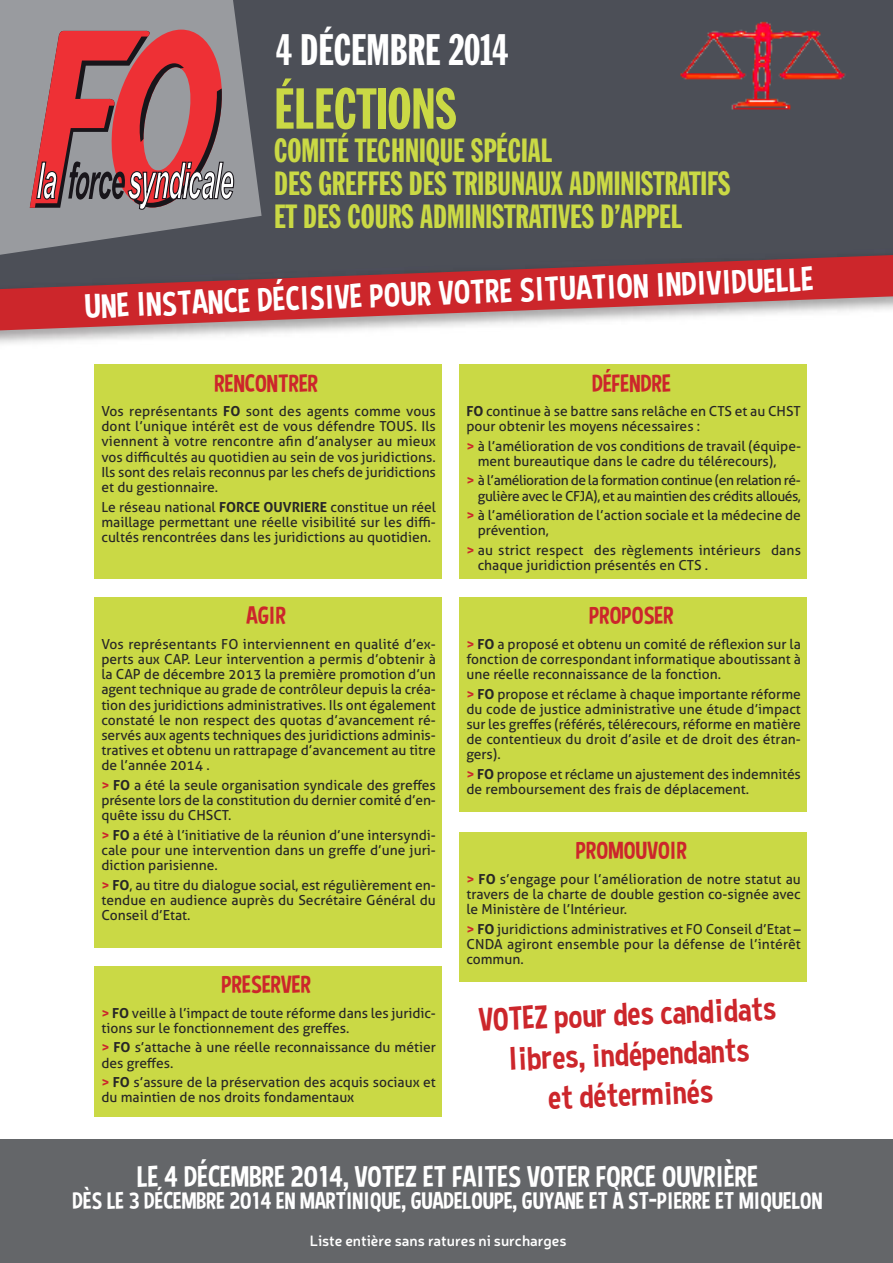
<style>
.page{position:relative;width:893px;height:1263px;background:#fff}
.page>*{position:absolute;margin:0;border:0;box-sizing:border-box;transform-origin:0 0}
.t1{font:56.7px "Franklin Gothic Extra Cond";color:#cad945}
.t2{font:43.35px "Franklin Gothic Extra Cond";color:#fff}
.t3{font:34.2px "Curse Casual";color:#fff}
.t4{font:33px/33px "Franklin Gothic Extra Cond";color:#cad945}
.t5{font:33px/40.2px "Curse Casual";color:#cc262b;text-align:center}
.t6{font:30px "Curse Casual";color:#fff}
.t7{font:24.9px "Curse Casual";color:#cc262b}
.t8{font:24px "Curse Casual";color:#fff}
.t9{font:600 14.85px "Neris";color:#fff}
.t10{font:13.8px/15.1px "Aller";color:#272627;text-align:justify}
.t11{font:13.8px/15.1px "Aller";letter-spacing:-.03em;color:#272627;text-align:right}
.s1{font-weight:700}
.s2{font-weight:700;color:#cc262b}
</style>
<div class="page">
<div style="left:0;top:1140px;width:893px;height:123px;background:#646669"></div>
<div style="left:0;top:0;width:893px;height:291px;background:#4c4f57"></div>
<svg style="left:0;top:0;width:262px;height:247px;fill:#999b9f"></svg>
<img style="left:0;top:247px;width:51px;height:7px">
<svg style="left:0;top:254px;width:893px;height:78px;fill:#cc262b"></svg>
<svg style="left:30px;top:30px;width:205px;height:191px;background:#b06468"></svg>
<div style="left:94px;top:364px;width:347px;height:215px;background:#cad945"></div>
<div style="left:459px;top:364px;width:347px;height:215px;background:#cad945"></div>
<div style="left:94px;top:597px;width:347px;height:350px;background:#cad945"></div>
<div style="left:459px;top:597px;width:347px;height:215px;background:#cad945"></div>
<div style="left:459px;top:832px;width:347px;height:149px;background:#cad945"></div>
<div style="left:94px;top:966px;width:347px;height:150px;background:#cad945"></div>
<img style="left:680px;top:21px;width:165px;height:89px">
<h2 class="t2" style="left:276px;top:34px;width:233px">4 DÉCEMBRE 2014</h2>
<h1 class="t1" style="left:274px;top:88px;width:184px">ÉLECTIONS</h1>
<h3 class="t4" style="left:274px;top:136px;width:458px">COMITÉ TECHNIQUE SPÉCIAL<br>DES GREFFES DES TRIBUNAUX ADMINISTRATIFS<br>ET DES COURS ADMINISTRATIVES D’APPEL</h3>
<h3 class="t3" style="left:84px;top:285px;width:731px;rotate:-2deg">UNE INSTANCE DÉCISIVE POUR VOTRE SITUATION INDIVIDUELLE</h3>
<h3 class="t7" style="left:214px;top:368px;width:105px">RENCONTRER</h3>
<p class="t10" style="left:101px;top:403px;width:336px">Vos représentants <span class="s1">FO</span> sont des agents comme vous dont l’unique intérêt est de vous défendre TOUS. Ils viennent à votre rencontre afin d’analyser au mieux vos difficultés au quotidien au sein de vos juridictions.<br>Ils sont des relais reconnus par les chefs de juridictions et du gestionnaire.</p>
<p class="t10" style="left:101px;top:499px;width:336px">Le réseau national <span class="s1">FORCE OUVRIERE</span> constitue un réel maillage permettant une réelle visibilité sur les diffi&shy;cultés rencontrées dans les juridictions au quotidien.</p>
<h3 class="t7" style="left:247px;top:601px;width:41px">AGIR</h3>
<p class="t10" style="left:101px;top:636px;width:336px">Vos représentants FO interviennent en qualité d’ex&shy;perts aux CAP. Leur intervention a permis d’obtenir à la CAP de décembre 2013 la première promotion d’un agent technique au grade de contrôleur depuis la créa&shy;tion des juridictions administratives. Ils ont également constaté le non respect des quotas d’avancement ré&shy;servés aux agents techniques des juridictions adminis&shy;tratives et obtenu un rattrapage d’avancement au titre de l’année 2014 .</p>
<p class="t10" style="left:101px;top:777px;width:336px"><span class="s2">&gt;</span> <span class="s1">FO</span> a été la seule organisation syndicale des greffes présente lors de la constitution du dernier comité d’en&shy;quête issu du CHSCT.</p>
<p class="t10" style="left:101px;top:827px;width:336px"><span class="s2">&gt;</span> <span class="s1">FO</span> a été à l’initiative de la réunion d’une intersyndi&shy;cale pour une intervention dans un greffe d’une juri&shy;diction parisienne.</p>
<p class="t10" style="left:101px;top:877px;width:336px"><span class="s2">&gt;</span> <span class="s1">FO</span>, au titre du dialogue social, est régulièrement en&shy;tendue en audience auprès du Secrétaire Général du Conseil d’Etat.</p>
<h3 class="t7" style="left:222px;top:970px;width:91px">PRESERVER</h3>
<p class="t10" style="left:101px;top:1005px;width:336px"><span class="s2">&gt;</span> <span class="s1">FO</span> veille à l’impact de toute réforme dans les juridic&shy;tions sur le fonctionnement des greffes.</p>
<p class="t10" style="left:101px;top:1040px;width:336px"><span class="s2">&gt;</span> <span class="s1">FO</span> s’attache à une réelle reconnaissance du métier des greffes.</p>
<p class="t10" style="left:101px;top:1074px;width:336px"><span class="s2">&gt;</span> <span class="s1">FO</span> s’assure de la préservation des acquis sociaux et du maintien de nos droits fondamentaux</p>
<h3 class="t7" style="left:592px;top:368px;width:80px">DÉFENDRE</h3>
<p class="t10" style="left:466px;top:403px;width:336px"><span class="s1">FO</span> continue à se battre sans relâche en CTS et au CHST pour obtenir les moyens nécessaires :</p>
<p class="t10" style="left:478px;top:438px;width:325px;text-indent:-11px"><span class="s2">&gt;</span> à l’amélioration de vos conditions de travail (équipe&shy;ment bureautique dans le cadre du télérecours),</p>
<p class="t11" style="left:466px;top:473px;width:336px"><span class="s2">&gt;</span> à l’amélioration de la formation continue (en relation ré&shy;gulière avec le CFJA), et au maintien des crédits alloués,</p>
<p class="t10" style="left:478px;top:507px;width:325px;text-indent:-11px"><span class="s2">&gt;</span> à l’amélioration de l’action sociale et la médecine de prévention,</p>
<p class="t10" style="left:478px;top:542px;width:325px;text-indent:-11px"><span class="s2">&gt;</span> au strict respect des règlements intérieurs dans chaque juridiction présentés en CTS .</p>
<h3 class="t7" style="left:589px;top:601px;width:86px">PROPOSER</h3>
<p class="t10" style="left:466px;top:636px;width:336px"><span class="s2">&gt;</span> <span class="s1">FO</span> a proposé et obtenu un comité de réflexion sur la fonction de correspondant informatique aboutissant à une réelle reconnaissance de la fonction.</p>
<p class="t10" style="left:466px;top:686px;width:336px"><span class="s2">&gt;</span> <span class="s1">FO</span> propose et réclame à chaque importante réforme du code de justice administrative une étude d’impact sur les greffes (référés, télérecours, réforme en matière de contentieux du droit d’asile et de droit des étran&shy;gers).</p>
<p class="t10" style="left:466px;top:766px;width:336px"><span class="s2">&gt;</span> <span class="s1">FO</span> propose et réclame un ajustement des indemnités de remboursement des frais de déplacement.</p>
<h3 class="t7" style="left:576px;top:836px;width:113px">PROMOUVOIR</h3>
<p class="t10" style="left:466px;top:871px;width:336px"><span class="s2">&gt;</span> <span class="s1">FO</span> s’engage pour l’amélioration de notre statut au travers de la charte de double gestion co-signée avec le Ministère de l’Intérieur.</p>
<p class="t10" style="left:466px;top:921px;width:336px"><span class="s2">&gt;</span> <span class="s1">FO</span> juridictions administratives et FO Conseil d’Etat – CNDA agiront ensemble pour la défense de l’intérêt commun.</p>
<h3 class="t5" style="left:478px;top:999px;width:299px;rotate:-2deg">VOTEZ pour des candidats libres, indépendants<br>et déterminés</h3>
<h3 class="t6" style="left:137px;top:1159px;width:623px">LE 4 DÉCEMBRE 2014, VOTEZ ET FAITES VOTER FORCE OUVRIÈRE</h3>
<h3 class="t8" style="left:73px;top:1187px;width:751px">DÈS LE 3 DÉCEMBRE 2014 EN MARTINIQUE, GUADELOUPE, GUYANE ET À ST-PIERRE ET MIQUELON</h3>
<p class="t9" style="left:310px;top:1235px;width:258px">Liste entière sans ratures ni surcharges</p>
</div>
